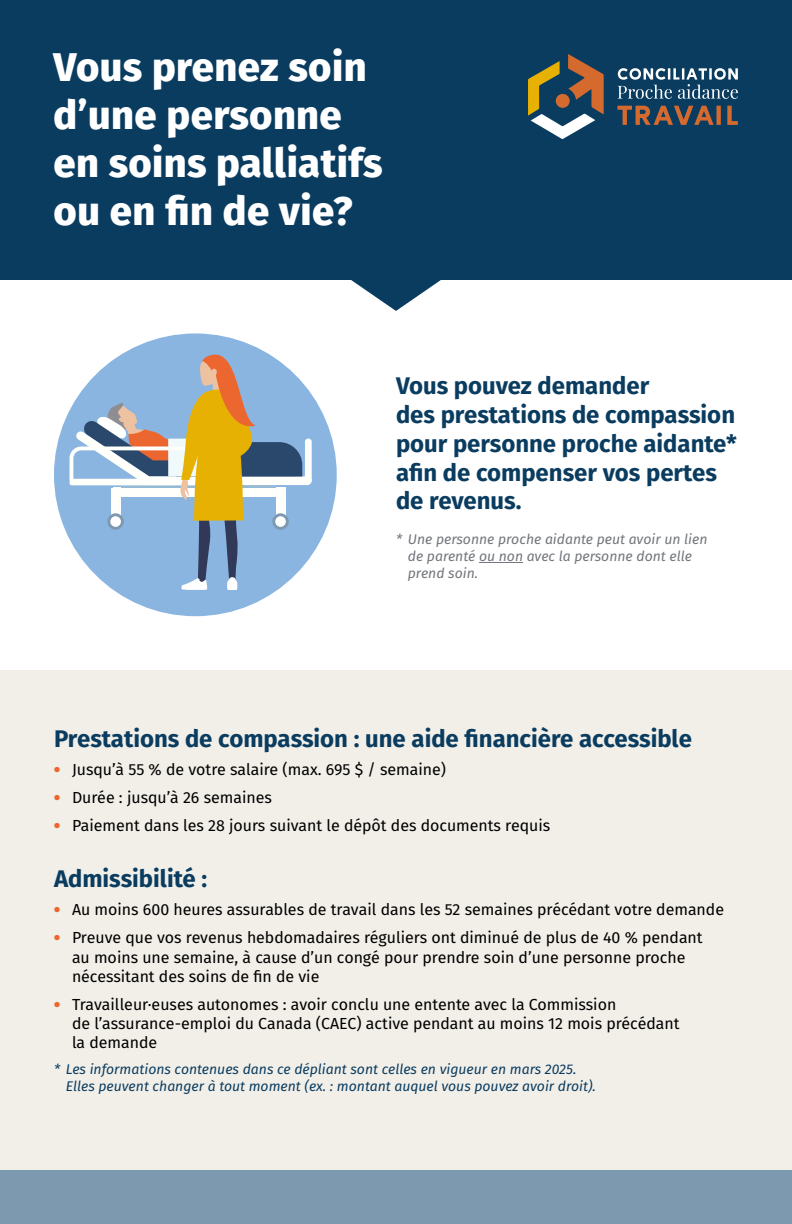
<style>
.page{position:relative;width:792px;height:1224px;background:#fff}
.page>*{position:absolute;margin:0;border:0;box-sizing:border-box;transform-origin:0 0}
.t1{font:800 40px/48px "Fira Sans";letter-spacing:.01em;color:#fff}
.t2{font:700 24px/28.8px "Fira Sans";color:#0a3c60}
.t3{font:16px/19.2px "Fira Sans";color:#000}
.t4{font:italic 14px/16.8px "Fira Sans";color:#0a3c60}
.t5{font:italic 14px/16.8px "Fira Sans";color:#72757b}
.s1{font-weight:900;color:#ec672f}
</style>
<div class="page">
<div style="left:0;top:1170px;width:792px;height:54px;background:#7d99b0"></div>
<hr style="left:479px;top:562px;width:44px;height:1px;background:#72757b">
<div style="left:0;top:0;width:792px;height:279px;background:#0a3c60"></div>
<div style="left:0;top:670px;width:792px;height:500px;background:#f2efe8"></div>
<div style="left:54px;top:333px;width:283px;height:283px;background:#8ab5e1;border-radius:50%"></div>
<svg style="left:70px;top:353px;width:242px;height:237px"></svg>
<svg style="left:528px;top:54px;width:76px;height:85px"></svg>
<svg style="left:617px;top:106px;width:97px;height:19px"></svg>
<svg style="left:717px;top:106px;width:4px;height:19px"></svg>
<svg style="left:727px;top:106px;width:11px;height:19px"></svg>
<svg style="left:618px;top:68px;width:120px;height:31px"></svg>
<svg style="left:350px;top:279px;width:92px;height:32px"></svg>
<h1 class="t1" style="left:54px;top:40px;width:330px">Vous prenez soin d’une personne en soins palliatifs ou en fin de vie?</h1>
<h2 class="t2" style="left:396px;top:370px;width:343px">Vous pouvez demander<br>des prestations de compassion pour personne proche aidante* afin de compenser vos pertes de revenus.</h2>
<p class="t5" style="left:408px;top:531px;width:301px;text-indent:-12px">* Une personne proche aidante peut avoir un lien de parenté ou non avec la personne dont elle prend soin.</p>
<h2 class="t2" style="left:54px;top:722px;width:640px">Prestations de compassion : une aide financière accessible</h2>
<p class="t3" style="left:54px;top:759px;width:394px"><span class="s1">•</span> Jusqu’à 55 % de votre salaire (max. 695 $ / semaine)</p>
<p class="t3" style="left:54px;top:787px;width:219px"><span class="s1">•</span> Durée : jusqu’à 26 semaines</p>
<p class="t3" style="left:54px;top:816px;width:498px"><span class="s1">•</span> Paiement dans les 28 jours suivant le dépôt des documents requis</p>
<h2 class="t2" style="left:54px;top:863px;width:155px">Admissibilité :</h2>
<p class="t3" style="left:54px;top:900px;width:672px"><span class="s1">•</span> Au moins 600 heures assurables de travail dans les 52 semaines précédant votre demande</p>
<p class="t3" style="left:72px;top:928px;width:632px;text-indent:-18px"><span class="s1">•</span> Preuve que vos revenus hebdomadaires réguliers ont diminué de plus de 40 % pendant au moins une semaine, à cause d’un congé pour prendre soin d’une personne proche nécessitant des soins de fin de vie</p>
<p class="t3" style="left:72px;top:994px;width:609px;text-indent:-18px"><span class="s1">•</span> Travailleur·euses autonomes : avoir conclu une entente avec la Commission<br>de l’assurance-emploi du Canada (CAEC) active pendant au moins 12 mois précédant la demande</p>
<p class="t4" style="left:66px;top:1061px;width:532px;text-indent:-12px">* Les informations contenues dans ce dépliant sont celles en vigueur en mars 2025.<br>Elles peuvent changer à tout moment (ex. : montant auquel vous pouvez avoir droit).</p>
</div>
